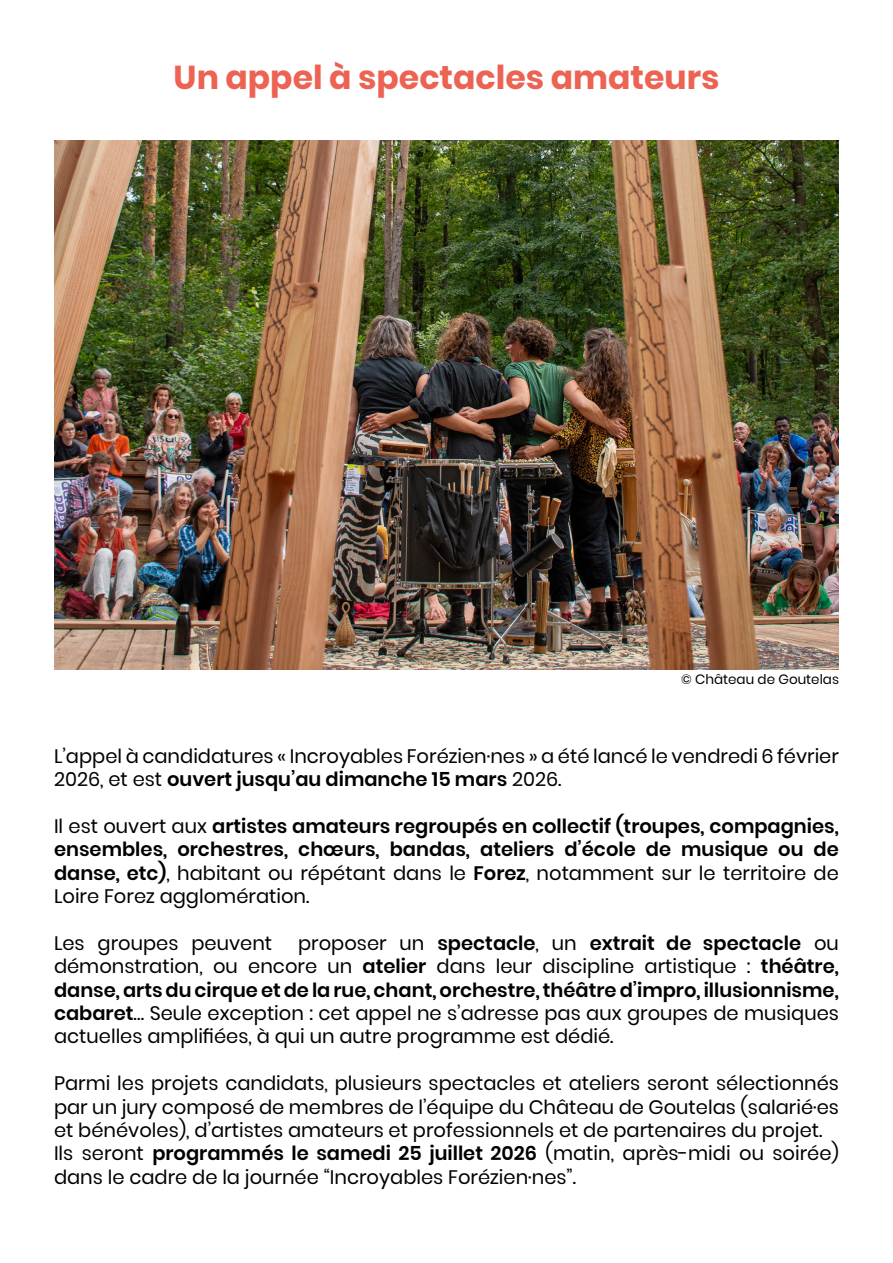
<style>
.page{position:relative;width:893px;height:1263px;background:#fff}
.page>*{position:absolute;margin:0;border:0;box-sizing:border-box;transform-origin:0 0}
.t1{font:700 33px "Poppins";color:#ec6354}
.t2{font:19.5px/23.4px "Poppins";color:#000}
.t3{font:600 19.5px/23.4px "Poppins";color:#000;text-align:justify}
.t4{font:13.5px "Poppins";color:#000}
.s1{font-weight:600}
.s2{font-weight:400}
</style>
<div class="page">
<img style="left:54px;top:140px;width:785px;height:530px">
<h1 class="t1" style="left:174px;top:58px;width:547px">Un appel à spectacles amateurs</h1>
<p class="t4" style="left:681px;top:671px;width:159px">© Château de Goutelas</p>
<p class="t2" style="left:54px;top:744px;width:786px">L’appel à candidatures « Incroyables Forézien·nes » a été lancé le vendredi 6 février<br>2026, et est <span class="s1">ouvert jusqu’au dimanche 15 mars</span> 2026.</p>
<p class="t3" style="left:54px;top:814px;width:786px"><span class="s2">Il est ouvert aux</span> artistes amateurs regroupés en collectif (troupes, compagnies, ensembles, orchestres, chœurs, bandas, ateliers d’école de musique ou de danse, etc)<span class="s2">, habitant ou répétant dans le</span> Forez<span class="s2">, notamment sur le territoire de Loire Forez agglomération.</span></p>
<p class="t2" style="left:54px;top:931px;width:220px">Les groupes peuvent</p>
<p class="t2" style="left:54px;top:931px;width:786px;text-align:justify;text-indent:244px">proposer un <span class="s1">spectacle</span>, un <span class="s1">extrait de spectacle</span> ou démonstration, ou encore un <span class="s1">atelier</span> dans leur discipline artistique : <span class="s1">théâtre, danse, arts du cirque et de la rue, chant, orchestre, théâtre d’impro, illusionnisme, cabaret</span>… Seule exception : cet appel ne s’adresse pas aux groupes de musiques actuelles amplifiées, à qui un autre programme est dédié.</p>
<p class="t2" style="left:54px;top:1072px;width:786px">Parmi les projets candidats, plusieurs spectacles et ateliers seront sélectionnés par un jury composé de membres de l’équipe du Château de Goutelas (salarié·es et bénévoles), d’artistes amateurs et professionnels et de partenaires du projet.<br>Ils seront <span class="s1">programmés le samedi 25 juillet 2026</span> (matin, après-midi ou soirée) dans le cadre de la journée “Incroyables Forézien·nes”.</p>
</div>
